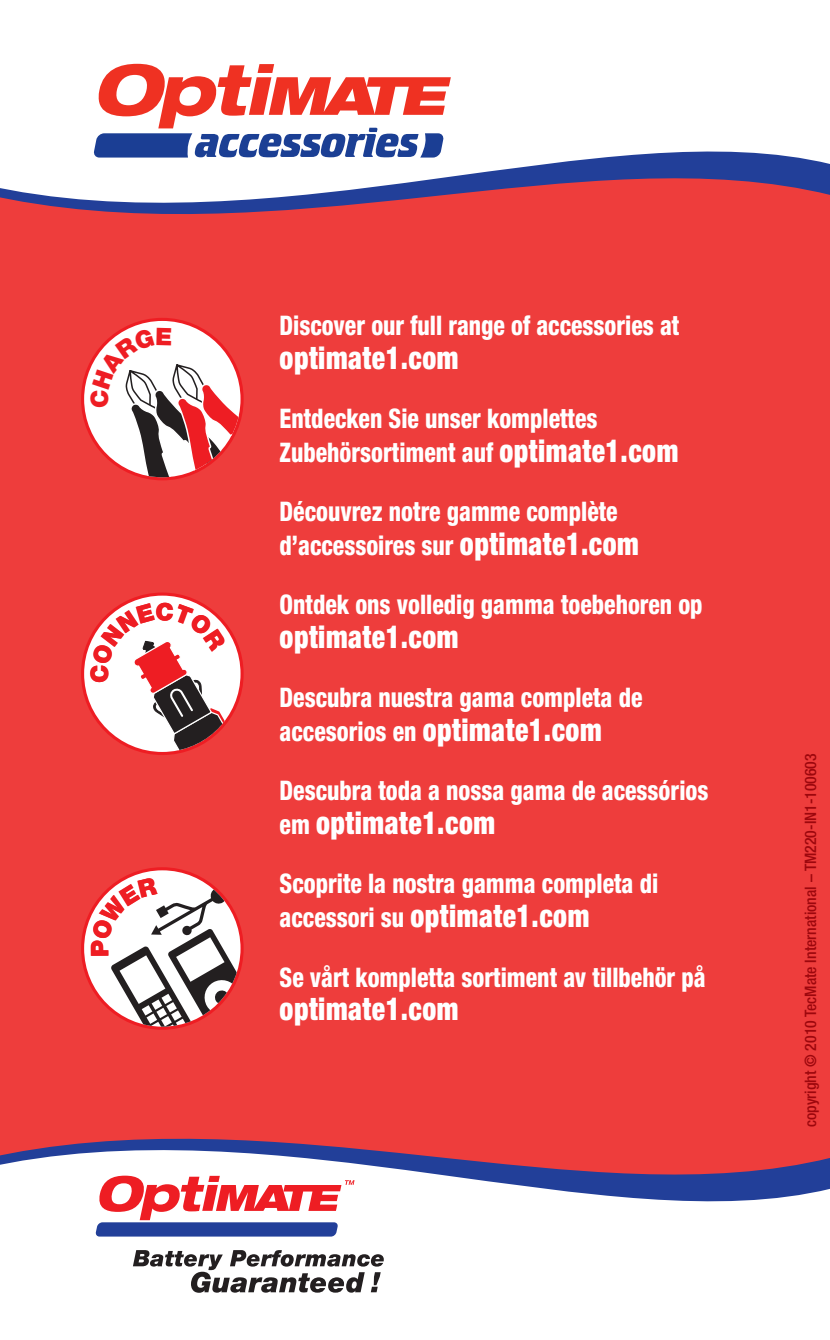
<style>
.page{position:relative;width:830px;height:1340px;background:#fff}
.page>*{position:absolute;margin:0;border:0;box-sizing:border-box;transform-origin:0 0}
.t1{font:900 condensed 31.5px "Helvetica Neue LT Pro";letter-spacing:.02em;color:#fff;scale:.88 1}
.t2{font:800 condensed 27px/33.8px "Helvetica Neue LT Pro";color:#fff;scale:.88 1}
.t3{font:900 24.07px "Helvetica Neue LT Pro";color:#ee1d23}
.t4{font:500 condensed 15.75px "Helvetica Neue LT Pro";color:#9d070d}
.s1{font-weight:900;font-size:31.5px}
.s2{font-weight:800;font-size:27px}
</style>
<div class="page">
<svg style="left:133px;top:1250px;width:250px;height:42px"></svg>
<div style="left:0;top:261px;width:829px;height:830px;background:#ee3d3c"></div>
<svg style="left:0;top:151px;width:829px;height:110px;fill:#ee3d3c"></svg>
<svg style="left:0;top:1091px;width:829px;height:146px"></svg>
<svg style="left:93px;top:64px;width:357px;height:93px"></svg>
<div style="left:84px;top:595px;width:156px;height:157px;background:#fff;border-radius:50%"></div>
<div style="left:81px;top:867px;width:162px;height:162px;border:6px solid #ee1d23;border-radius:50%"></div>
<div style="left:84px;top:870px;width:156px;height:156px;background:#fff;border-radius:50%"></div>
<svg style="left:92px;top:323px;width:148px;height:154px"></svg>
<svg style="left:91px;top:602px;width:160px;height:161px"></svg>
<svg style="left:91px;top:877px;width:149px;height:149px"></svg>
<p class="t3" style="left:91px;top:408px;width:20px;rotate:-90deg">C</p>
<p class="t3" style="left:91px;top:683px;width:20px;rotate:-90deg">C</p>
<p class="t2" style="left:279px;top:311px;width:455px">Discover our full range of accessories at</p>
<p class="t1" style="left:279px;top:346px;width:205px">optimate1.com</p>
<p class="t2" style="left:279px;top:404px;width:454px">Entdecken Sie unser komplettes<br>Zubehörsortiment auf <span class="s1">optimate1.com</span></p>
<p class="t2" style="left:279px;top:497px;width:409px">Découvrez notre gamme complète d’accessoires sur <span class="s1">optimate1.com</span></p>
<p class="t2" style="left:279px;top:590px;width:482px">Ontdek ons volledig gamma toebehoren op</p>
<p class="t1" style="left:279px;top:625px;width:205px">optimate1.com</p>
<p class="t2" style="left:279px;top:683px;width:413px">Descubra nuestra gama completa de</p>
<p class="t1" style="left:279px;top:718px;width:367px"><span class="s2">accesorios en</span> optimate1.com</p>
<p class="t2" style="left:279px;top:776px;width:488px">Descubra toda a nossa gama de acessórios</p>
<p class="t1" style="left:279px;top:811px;width:246px"><span class="s2">em</span> optimate1.com</p>
<p class="t2" style="left:279px;top:869px;width:431px">Scoprite la nostra gamma completa di</p>
<p class="t1" style="left:279px;top:904px;width:353px"><span class="s2">accessori su</span> optimate1.com</p>
<p class="t2" style="left:279px;top:962px;width:485px">Se vårt kompletta sortiment av tillbehör på</p>
<p class="t1" style="left:279px;top:997px;width:205px">optimate1.com</p>
<p class="t4" style="left:804px;top:1127px;width:375px;rotate:-90deg">copyright © 2010 TecMate International – TM220-IN1-100603</p>
</div>
